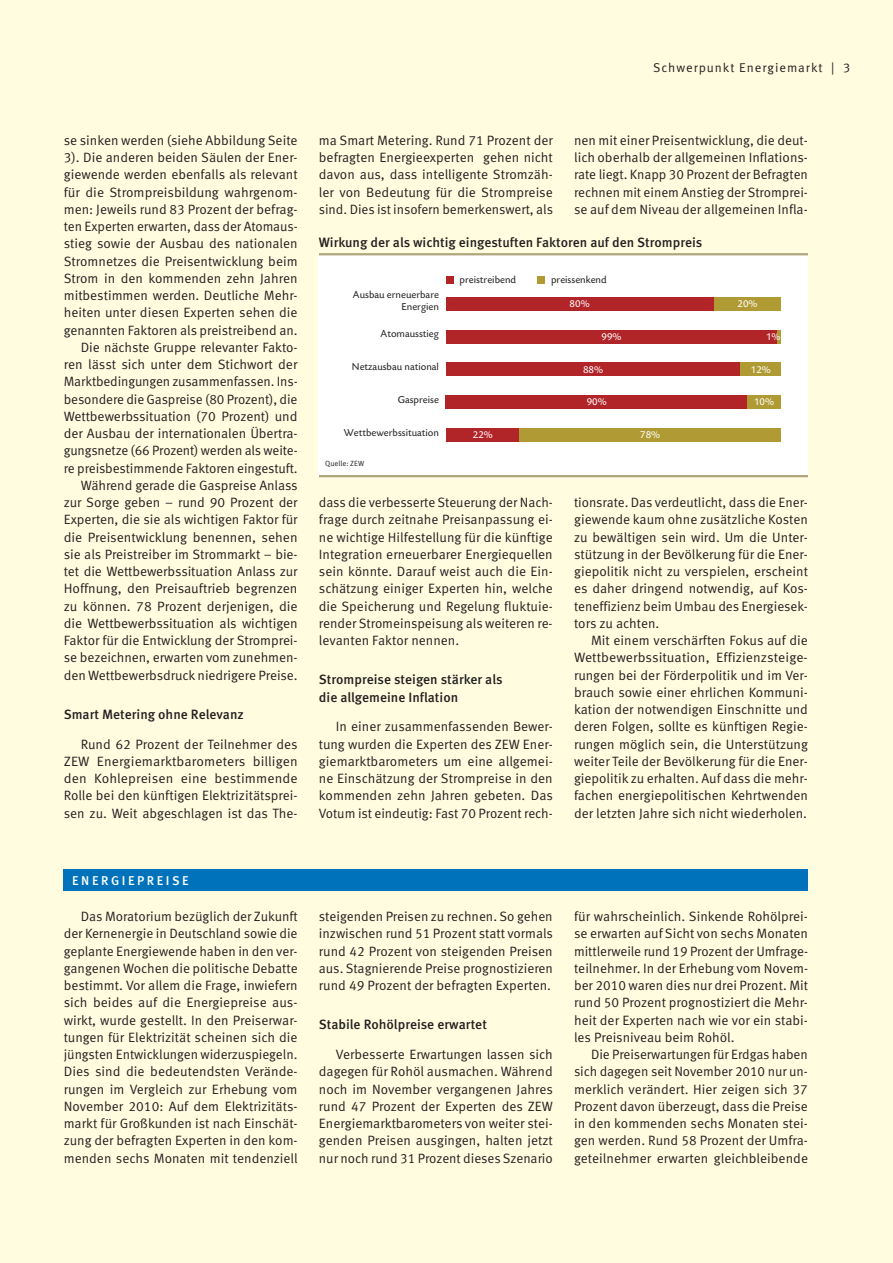
<style>
.page{position:relative;width:893px;height:1263px;background:#fffce0}
.page>*{position:absolute;margin:0;border:0;box-sizing:border-box;transform-origin:0 0}
.t1{font:13.5px/17.2px "Meta Pro";letter-spacing:-.005em;color:#231f20;text-align:justify}
.t2{font:500 13.5px/18px "Meta Pro";color:#231f20}
.t3{font:12.75px "Meta Pro";letter-spacing:.075em;color:#231f20}
.t4{font:500 12.75px "Meta Pro";letter-spacing:.2em;color:#fff}
.t5{font:10.5px/12px "Today SB";color:#231f20;text-align:right}
.t6{font:10.5px "Today SB";color:#fff}
.t7{font:7.5px "Meta Pro";color:#231f20}
</style>
<div class="page">
<div style="left:64px;top:869px;width:744px;height:22px;background:#0072bc"></div>
<div style="left:319px;top:254px;width:489px;height:222px;background:#fff"></div>
<div style="left:446px;top:429px;width:73px;height:13px;background:#b12428"></div>
<div style="left:519px;top:429px;width:261px;height:13px;background:#af9a33"></div>
<div style="left:446px;top:396px;width:301px;height:13px;background:#b12428"></div>
<div style="left:747px;top:396px;width:33px;height:13px;background:#af9a33"></div>
<div style="left:446px;top:363px;width:294px;height:13px;background:#b12428"></div>
<div style="left:740px;top:363px;width:40px;height:13px;background:#af9a33"></div>
<div style="left:446px;top:330px;width:331px;height:13px;background:#b12428"></div>
<svg style="left:777px;top:330px;width:3px;height:13px"></svg>
<div style="left:446px;top:297px;width:268px;height:13px;background:#b12428"></div>
<div style="left:714px;top:297px;width:66px;height:13px;background:#af9a33"></div>
<div style="left:446px;top:276px;width:7px;height:8px;background:#b12428"></div>
<div style="left:538px;top:276px;width:7px;height:8px;background:#af9a33"></div>
<hr style="left:319px;top:253px;width:489px;height:2px;background:#b1a57b">
<hr style="left:319px;top:475px;width:489px;height:2px;background:#b1a57b">
<p class="t3" style="left:653px;top:60px;width:199px">Schwerpunkt Energiemarkt | 3</p>
<p class="t1" style="left:64px;top:132px;width:235px;text-align:right">se sinken werden (siehe Abbildung Seite 3). Die anderen beiden Säulen der Ener&shy;giewende werden ebenfalls als relevant für die Strompreisbildung wahrgenom&shy;men: Jeweils rund 83 Prozent der befrag&shy;ten Experten erwarten, dass der Atomaus&shy;stieg sowie der Ausbau des nationalen Stromnetzes die Preisentwicklung beim Strom in den kommenden zehn Jahren mitbestimmen werden. Deutliche Mehr&shy;heiten unter diesen Experten sehen die genannten Faktoren als preistreibend an.<br>Die nächste Gruppe relevanter Fakto&shy;ren lässt sich unter dem Stichwort der Marktbedingungen zusammenfassen. Ins&shy;besondere die Gaspreise (80 Prozent), die Wettbewerbssituation (70 Prozent) und der Ausbau der internationalen Übertra&shy;gungsnetze (66 Prozent) werden als weite&shy;re preisbestimmende Faktoren eingestuft.<br>Während gerade die Gaspreise Anlass zur Sorge geben – rund 90 Prozent der Experten, die sie als wichtigen Faktor für die Preisentwicklung benennen, sehen sie als Preistreiber im Strommarkt – bie&shy;tet die Wettbewerbssituation Anlass zur Hoffnung, den Preisauftrieb begrenzen zu können. 78 Prozent derjenigen, die die Wettbewerbssituation als wichtigen Faktor für die Entwicklung der Stromprei&shy;se bezeichnen, erwarten vom zunehmen&shy;den Wettbewerbsdruck niedrigere Preise.</p>
<p class="t2" style="left:64px;top:706px;width:182px">Smart Metering ohne Relevanz</p>
<p class="t1" style="left:64px;top:736px;width:235px;text-indent:17px">Rund 62 Prozent der Teilnehmer des ZEW Energiemarktbarometers billigen den Kohlepreisen eine bestimmende Rolle bei den künftigen Elektrizitätsprei&shy;sen zu. Weit abgeschlagen ist das The-</p>
<p class="t1" style="left:319px;top:132px;width:236px">ma Smart Metering. Rund 71 Prozent der befragten Energieexperten gehen nicht davon aus, dass intelligente Stromzäh&shy;ler von Bedeutung für die Strompreise sind. Dies ist insofern bemerkenswert, als</p>
<p class="t1" style="left:574px;top:132px;width:235px">nen mit einer Preisentwicklung, die deut&shy;lich oberhalb der allgemeinen Inflations&shy;rate liegt. Knapp 30 Prozent der Befragten rechnen mit einem Anstieg der Stromprei&shy;se auf dem Niveau der allgemeinen Infla-</p>
<p class="t2" style="left:319px;top:233px;width:385px">Wirkung der als wichtig eingestuften Faktoren auf den Strompreis</p>
<p class="t5" style="left:353px;top:289px;width:88px">Ausbau erneuerbare<br>Energien</p>
<p class="t5" style="left:381px;top:328px;width:60px">Atomausstieg</p>
<p class="t5" style="left:352px;top:361px;width:89px">Netzausbau national</p>
<p class="t5" style="left:398px;top:394px;width:43px">Gaspreise</p>
<p class="t5" style="left:344px;top:427px;width:97px">Wettbewerbssituation</p>
<p class="t7" style="left:325px;top:458px;width:40px">Quelle: ZEW</p>
<p class="t5" style="left:459px;top:274px;width:58px">preistreibend</p>
<p class="t5" style="left:551px;top:274px;width:57px">preissenkend</p>
<p class="t6" style="left:570px;top:298px;width:22px">80%</p>
<p class="t6" style="left:737px;top:298px;width:22px">20%</p>
<p class="t6" style="left:601px;top:331px;width:22px">99%</p>
<p class="t6" style="left:766px;top:331px;width:16px">1%</p>
<p class="t6" style="left:583px;top:364px;width:22px">88%</p>
<p class="t6" style="left:751px;top:364px;width:22px">12%</p>
<p class="t6" style="left:587px;top:396px;width:22px">90%</p>
<p class="t6" style="left:754px;top:396px;width:22px">10%</p>
<p class="t6" style="left:473px;top:429px;width:22px">22%</p>
<p class="t6" style="left:640px;top:429px;width:22px">78%</p>
<p class="t1" style="left:319px;top:494px;width:235px">dass die verbesserte Steuerung der Nach&shy;frage durch zeitnahe Preisanpassung ei&shy;ne wichtige Hilfestellung für die künftige Integration erneuerbarer Energiequellen sein könnte. Darauf weist auch die Ein&shy;schätzung einiger Experten hin, welche die Speicherung und Regelung fluktuie&shy;render Stromeinspeisung als weiteren re&shy;levanten Faktor nennen.</p>
<p class="t2" style="left:319px;top:671px;width:185px">Strompreise steigen stärker als die allgemeine Inflation</p>
<p class="t1" style="left:319px;top:718px;width:236px;text-indent:17px">In einer zusammenfassenden Bewer&shy;tung wurden die Experten des ZEW Ener&shy;giemarktbarometers um eine allgemei&shy;ne Einschätzung der Strompreise in den kommenden zehn Jahren gebeten. Das Votum ist eindeutig: Fast 70 Prozent rech-</p>
<p class="t1" style="left:574px;top:494px;width:235px">tionsrate. Das verdeutlicht, dass die Ener&shy;giewende kaum ohne zusätzliche Kosten zu bewältigen sein wird. Um die Unter&shy;stützung in der Bevölkerung für die Ener&shy;giepolitik nicht zu verspielen, erscheint es daher dringend notwendig, auf Kos&shy;teneffizienz beim Umbau des Energiesek&shy;tors zu achten.</p>
<p class="t1" style="left:574px;top:632px;width:235px;text-indent:17px">Mit einem verschärften Fokus auf die Wettbewerbssituation, Effizienzsteige&shy;rungen bei der Förderpolitik und im Ver&shy;brauch sowie einer ehrlichen Kommuni&shy;kation der notwendigen Einschnitte und deren Folgen, sollte es künftigen Regie&shy;rungen möglich sein, die Unterstützung weiter Teile der Bevölkerung für die Ener&shy;giepolitik zu erhalten. Auf dass die mehr&shy;fachen energiepolitischen Kehrtwenden der letzten Jahre sich nicht wiederholen.</p>
<p class="t4" style="left:72px;top:872px;width:118px">ENERGIEPREISE</p>
<p class="t1" style="left:64px;top:908px;width:236px;text-indent:17px">Das Moratorium bezüglich der Zukunft der Kernenergie in Deutschland sowie die geplante Energiewende haben in den ver&shy;gangenen Wochen die politische Debatte bestimmt. Vor allem die Frage, inwiefern sich beides auf die Energiepreise aus&shy;wirkt, wurde gestellt. In den Preiserwar&shy;tungen für Elektrizität scheinen sich die jüngsten Entwicklungen widerzuspiegeln.<br>Dies sind die bedeutendsten Verände&shy;rungen im Vergleich zur Erhebung vom November 2010: Auf dem Elektrizitäts&shy;markt für Großkunden ist nach Einschät&shy;zung der befragten Experten in den kom&shy;menden sechs Monaten mit tendenziell</p>
<p class="t1" style="left:319px;top:908px;width:236px">steigenden Preisen zu rechnen. So gehen inzwischen rund 51 Prozent statt vormals rund 42 Prozent von steigenden Preisen aus. Stagnierende Preise prognostizieren rund 49 Prozent der befragten Experten.</p>
<p class="t2" style="left:319px;top:1016px;width:170px">Stabile Rohölpreise erwartet</p>
<p class="t1" style="left:319px;top:1046px;width:236px;text-indent:17px">Verbesserte Erwartungen lassen sich dagegen für Rohöl ausmachen. Während noch im November vergangenen Jahres rund 47 Prozent der Experten des ZEW Energiemarktbarometers von weiter stei&shy;genden Preisen ausgingen, halten jetzt nur noch rund 31 Prozent dieses Szenario</p>
<p class="t1" style="left:574px;top:908px;width:236px">für wahrscheinlich. Sinkende Rohölprei&shy;se erwarten auf Sicht von sechs Monaten mittlerweile rund 19 Prozent der Umfrage&shy;teilnehmer. In der Erhebung vom Novem&shy;ber 2010 waren dies nur drei Prozent. Mit rund 50 Prozent prognostiziert die Mehr&shy;heit der Experten nach wie vor ein stabi&shy;les Preisniveau beim Rohöl.</p>
<p class="t1" style="left:574px;top:1046px;width:235px;text-indent:17px">Die Preiserwartungen für Erdgas haben sich dagegen seit November 2010 nur un&shy;merklich verändert. Hier zeigen sich 37<br>Prozent davon überzeugt, dass die Preise in den kommenden sechs Monaten stei&shy;gen werden. Rund 58 Prozent der Umfra&shy;geteilnehmer erwarten gleichbleibende</p>
</div>
